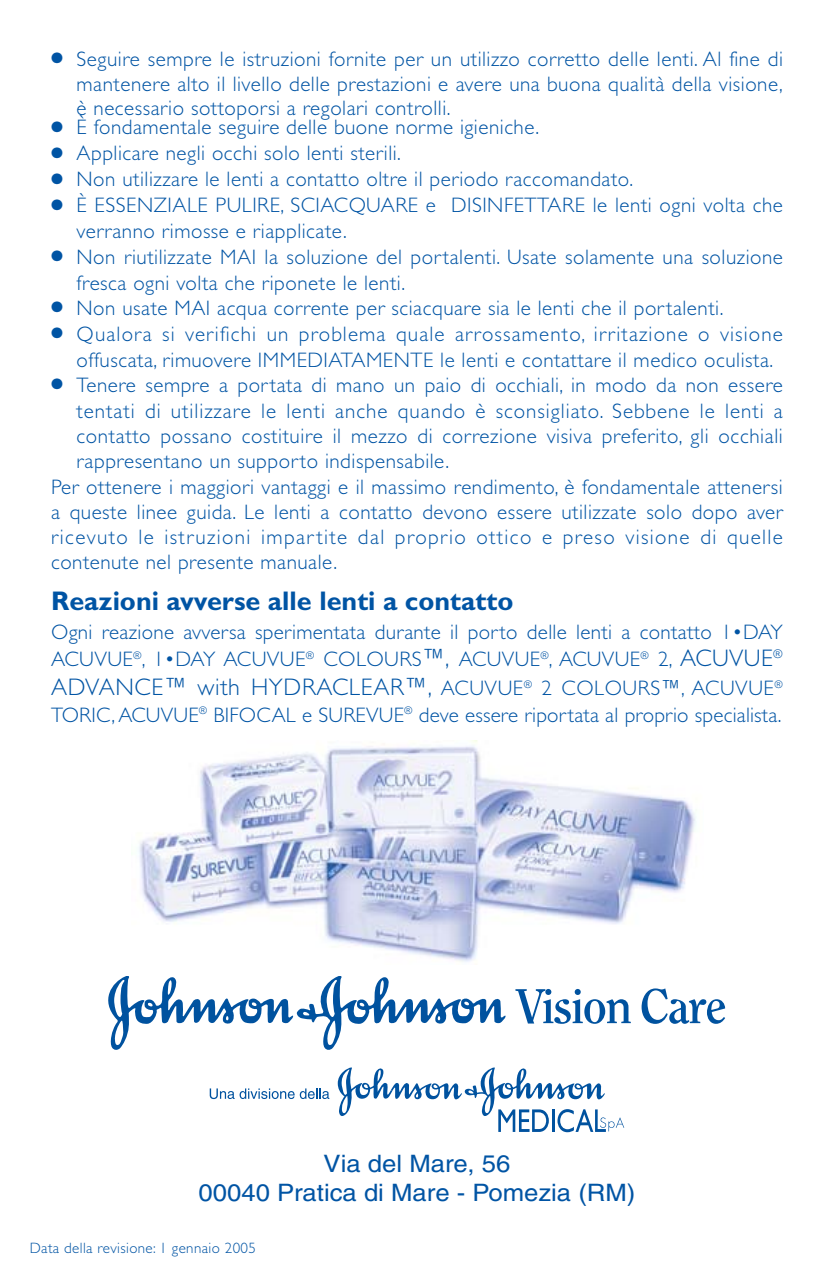
<style>
.page{position:relative;width:834px;height:1276px;background:#fff}
.page>*{position:absolute;margin:0;border:0;box-sizing:border-box;transform-origin:0 0}
.t1{font:700 27px "Gill Sans";color:#0054a4}
.t2{font:300 24px "Gill Sans";letter-spacing:.03em;color:#0054a4}
.t3{font:24px/28.8px "Helvetica";color:#0054a4;text-align:center;scale:1.07 1}
.t4{font:300 21px/26.1px "Gill Sans";letter-spacing:.025em;color:#0054a4}
.t5{font:300 21px "Gill Sans";letter-spacing:.045em;color:#0054a4}
.t6{font:300 21px "Gill Sans";letter-spacing:.065em;color:#0054a4}
.t7{font:300 15px "Gill Sans";letter-spacing:.025em;color:#0054a4}
.s1{font-size:24px}
.s2{font-size:21px}
</style>
<div class="page">
<svg style="left:515px;top:989px;width:115px;height:35px"></svg>
<svg style="left:641px;top:988px;width:84px;height:36px"></svg>
<svg style="left:109px;top:976px;width:397px;height:74px"></svg>
<svg style="left:337px;top:1067px;width:287px;height:65px"></svg>
<svg style="left:210px;top:1088px;width:84px;height:11px"></svg>
<svg style="left:300px;top:1088px;width:29px;height:11px"></svg>
<img style="left:139px;top:740px;width:557px;height:222px">
<p class="t4" style="left:77px;top:49px;width:707px;line-height:24.6px;text-align:justify;text-indent:-26px">● Seguire sempre le istruzioni fornite per un utilizzo corretto delle lenti. Al fine di mantenere alto il livello delle prestazioni e avere una buona qualità della visione, è necessario sottoporsi a regolari controlli.</p>
<p class="t4" style="left:51px;top:116px;width:489px">● È fondamentale seguire delle buone norme igieniche.</p>
<p class="t4" style="left:51px;top:142px;width:351px">● Applicare negli occhi solo lenti sterili.</p>
<p class="t4" style="left:51px;top:168px;width:583px">● Non utilizzare le lenti a contatto oltre il periodo raccomandato.</p>
<p class="t4" style="left:77px;top:194px;width:707px;text-indent:-26px">● È ESSENZIALE PULIRE, SCIACQUARE e DISINFETTARE le lenti ogni volta che verranno rimosse e riapplicate.</p>
<p class="t4" style="left:77px;top:246px;width:707px;text-indent:-26px">● Non riutilizzate MAI la soluzione del portalenti. Usate solamente una soluzione fresca ogni volta che riponete le lenti.</p>
<p class="t4" style="left:51px;top:297px;width:673px">● Non usate MAI acqua corrente per sciacquare sia le lenti che il portalenti.</p>
<p class="t4" style="left:77px;top:323px;width:707px;text-indent:-26px">● Qualora si verifichi un problema quale arrossamento, irritazione o visione offuscata, rimuovere IMMEDIATAMENTE le lenti e contattare il medico oculista.</p>
<p class="t4" style="left:51px;top:374px;width:733px">● Tenere sempre a portata di mano un paio di occhiali, in modo da non essere</p>
<p class="t5" style="left:77px;top:404px;width:707px">tentati di utilizzare le lenti anche quando è sconsigliato. Sebbene le lenti a</p>
<p class="t4" style="left:77px;top:425px;width:707px">contatto possano costituire il mezzo di correzione visiva preferito, gli occhiali</p>
<p class="t4" style="left:77px;top:450px;width:374px">rappresentano un supporto indispensabile.</p>
<p class="t4" style="left:51px;top:476px;width:733px">Per ottenere i maggiori vantaggi e il massimo rendimento, è fondamentale attenersi</p>
<p class="t4" style="left:51px;top:501px;width:733px">a queste linee guida. Le lenti a contatto devono essere utilizzate solo dopo aver</p>
<p class="t6" style="left:51px;top:530px;width:733px">ricevuto le istruzioni impartite dal proprio ottico e preso visione di quelle</p>
<p class="t4" style="left:51px;top:551px;width:287px">contenute nel presente manuale.</p>
<p class="t1" style="left:51px;top:592px;width:464px">Reazioni avverse alle lenti a contatto</p>
<p class="t4" style="left:51px;top:620px;width:733px;line-height:27.3px">Ogni reazione avversa sperimentata durante il porto delle lenti a contatto 1•DAY<br>ACUVUE<sup>®</sup>, 1•DAY ACUVUE<sup>®</sup> COLOURS<span class="s1">™,</span> ACUVUE<sup>®</sup>, ACUVUE<sup>®</sup> 2, <span class="s1">ACUVUE</span><sup>®</sup></p>
<p class="t2" style="left:51px;top:678px;width:733px">ADVANCE™ with HYDRACLEAR™, <span class="s2">ACUVUE</span><sup>®</sup> <span class="s2">2 COLOURS™, ACUVUE</span><sup>®</sup></p>
<p class="t4" style="left:51px;top:704px;width:731px">TORIC, ACUVUE<sup>®</sup> BIFOCAL e SUREVUE<sup>®</sup> deve essere riportata al proprio specialista.</p>
<p class="t3" style="left:198px;top:1151px;width:409px">Via del Mare, 56<br>00040 Pratica di Mare - Pomezia (RM)</p>
<p class="t7" style="left:30px;top:1242px;width:227px">Data della revisione: 1 gennaio 2005</p>
</div>
